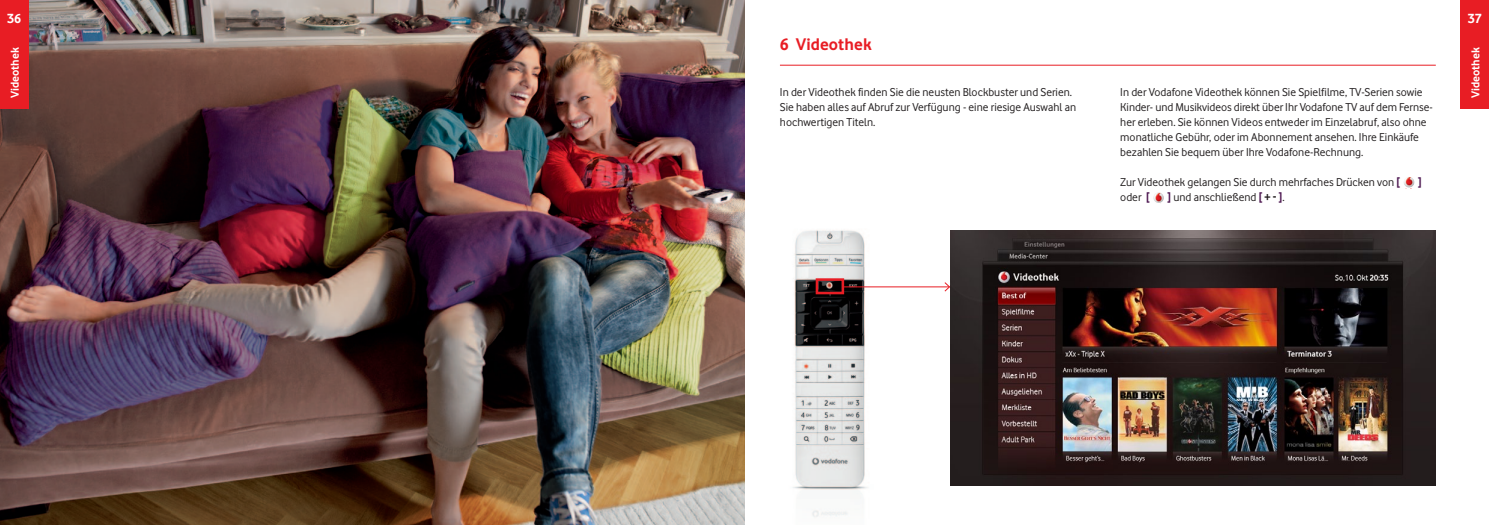
<style>
.page{position:relative;width:1489px;height:525px;background:#fff}
.page>*{position:absolute;margin:0;border:0;box-sizing:border-box;transform-origin:0 0}
.t1{font:700 17.5px "Vodafone Rg CE";letter-spacing:.005em;color:#e81d24}
.t2{font:700 13.75px "Vodafone Rg CE";color:#fff}
.t3{font:11.88px/15px "Vodafone Rg CE";color:#231f20}
.t4{font:700 11.88px "Vodafone Rg CE";color:#fff}
.t5{font:700 11.88px "Vodafone Rg CE";color:#4b154f}
.s1{font-weight:700;color:#4b154f}
.s2{font-weight:700}
</style>
<div class="page">
<img style="left:0;top:0;width:744px;height:524px">
<div style="left:1460px;top:37px;width:28px;height:72px;background:#e81d24"></div>
<div style="left:1460px;top:0;width:28px;height:36px;background:#e81d24"></div>
<div style="left:0;top:37px;width:28px;height:72px;background:#e81d24"></div>
<div style="left:0;top:0;width:28px;height:36px;background:#e81d24"></div>
<hr style="left:780px;top:65px;width:655px;height:1px;background:#e81d24">
<img style="left:950px;top:230px;width:485px;height:255px">
<img style="left:793px;top:230px;width:80px;height:287px">
<div style="left:815px;top:278px;width:29px;height:16px;border:2px solid #e81d24"></div>
<hr style="left:842px;top:286px;width:107px;height:1px;background:#e81d24">
<svg style="left:943px;top:282px;width:7px;height:10px"></svg>
<svg style="left:1404px;top:177px;width:10px;height:10px"></svg>
<svg style="left:1153px;top:192px;width:10px;height:11px"></svg>
<p class="t2" style="left:7px;top:10px;width:16px">36</p>
<p class="t4" style="left:8px;top:98px;width:53px;rotate:-90deg">Videothek</p>
<h1 class="t1" style="left:780px;top:34px;width:93px">6 Videothek</h1>
<p class="t3" style="left:780px;top:84px;width:297px">In der Videothek finden Sie die neusten Blockbuster und Serien.<br>Sie haben alles auf Abruf zur Verfügung - eine riesige Auswahl an hochwertigen Titeln.</p>
<p class="t3" style="left:1120px;top:84px;width:314px">In der Vodafone Videothek können Sie Spielfilme, TV-Serien sowie Kinder- und Musikvideos direkt über Ihr Vodafone TV auf dem Fernse&shy;her erleben. Sie können Videos entweder im Einzelabruf, also ohne monatliche Gebühr, oder im Abonnement ansehen. Ihre Einkäufe bezahlen Sie bequem über Ihre Vodafone-Rechnung.</p>
<p class="t3" style="left:1120px;top:174px;width:281px">Zur Videothek gelangen Sie durch mehrfaches Drücken von <span class="s1">[</span></p>
<p class="t5" style="left:1417px;top:175px;width:5px">]</p>
<p class="t3" style="left:1120px;top:189px;width:31px">oder <span class="s1">[</span></p>
<p class="t3" style="left:1167px;top:189px;width:118px"><span class="s1">]</span> und anschließend <span class="s1">[</span> <span class="s2">+ -</span> <span class="s1">]</span>.</p>
<p class="t2" style="left:1467px;top:10px;width:16px">37</p>
<p class="t4" style="left:1468px;top:98px;width:53px;rotate:-90deg">Videothek</p>
</div>
